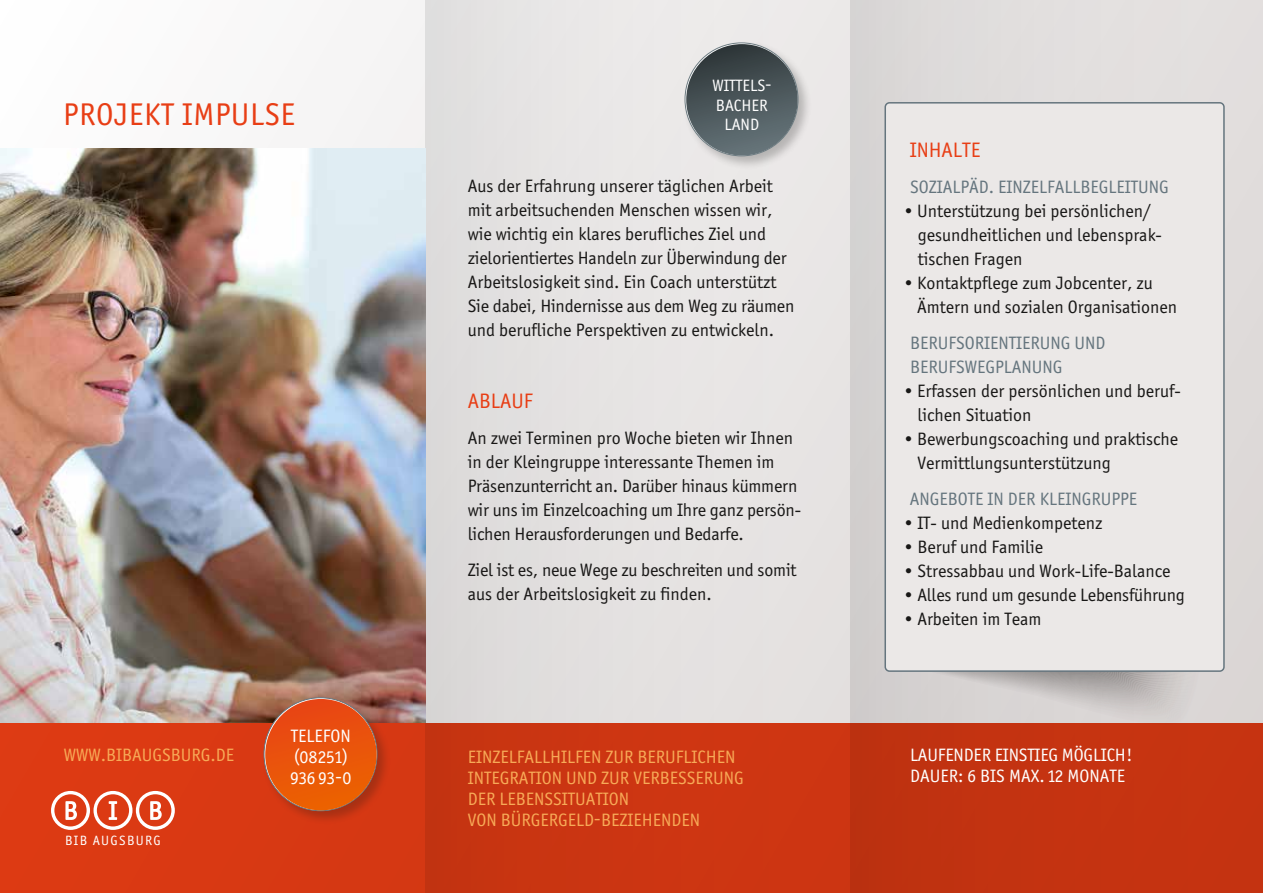
<style>
.page{position:relative;width:1263px;height:893px;background:#f9f8f8}
.page>*{position:absolute;margin:0;border:0;box-sizing:border-box;transform-origin:0 0}
.t1{font:31.5px "Officina Sans ITC Pro";letter-spacing:.02em;color:#e83e15}
.t2{font:21px "Officina Sans ITC Pro";color:#e83e15}
.t3{font:18px/24px "Officina Sans ITC Pro";color:#181716}
.t4{font:18px/21px "Officina Sans ITC Pro";color:#f7aa57}
.t5{font:18px/24px "Officina Sans ITC Pro";color:#65757e}
.t6{font:18px/21px "Officina Sans ITC Pro";color:#fff}
.t7{font:16.5px/19.5px "Officina Sans ITC Pro";color:#fff;text-align:center}
.t8{font:13.5px "Officina Sans ITC Pro";letter-spacing:.1em;color:#fff}
</style>
<div class="page">
<div style="left:425px;top:0;width:425px;height:893px;background:#e5e3e2"></div>
<div style="left:850px;top:0;width:413px;height:893px;background:linear-gradient(to right,#dad7d7,#e5e1e0)"></div>
<img style="left:0;top:149px;width:425px;height:574px">
<svg style="left:889px;top:672px;width:325px;height:51px;background:#cdc9c8"></svg>
<div style="left:885px;top:103px;width:339px;height:568px;background:#ebe8e7;border-radius:4px"></div>
<div style="left:884px;top:102px;width:341px;height:570px;border:2px solid #65757e;border-radius:4px"></div>
<div style="left:0;top:723px;width:1263px;height:170px;background:linear-gradient(to right,#db3a13,#bf3210)"></div>
<svg style="left:51px;top:791px;width:124px;height:39px"></svg>
<div style="left:261px;top:695px;width:131px;height:130px;background:#181716;opacity:.25"></div>
<div style="left:265px;top:699px;width:112px;height:111px;background:linear-gradient(to bottom,#e84719,#eb6300);border-radius:56px"></div>
<div style="left:682px;top:40px;width:130px;height:130px;background:#181716;opacity:.25"></div>
<div style="left:686px;top:44px;width:112px;height:112px;background:linear-gradient(to bottom,#30383b,#67767b);border-radius:56px"></div>
<h1 class="t1" style="left:63px;top:96px;width:233px">PROJEKT IMPULSE</h1>
<p class="t4" style="left:64px;top:745px;width:172px">WWW.BIBAUGSBURG.DE</p>
<p class="t8" style="left:65px;top:833px;width:97px">BIB AUGSBURG</p>
<p class="t6" style="left:290px;top:725px;width:63px">TELEFON (08251)<br>936 93-0</p>
<p class="t7" style="left:712px;top:76px;width:60px">WITTELS-<br>BACHER<br>LAND</p>
<p class="t3" style="left:468px;top:174px;width:328px">Aus der Erfahrung unserer täglichen Arbeit mit arbeitsuchenden Menschen wissen wir, wie wichtig ein klares berufliches Ziel und zielorientiertes Handeln zur Überwindung der Arbeitslosigkeit sind. Ein Coach unterstützt Sie dabei, Hindernisse aus dem Weg zu räumen und berufliche Perspektiven zu entwickeln.</p>
<p class="t2" style="left:468px;top:389px;width:66px">ABLAUF</p>
<p class="t3" style="left:468px;top:426px;width:335px">An zwei Terminen pro Woche bieten wir Ihnen in der Kleingruppe interessante Themen im Präsenzunterricht an. Darüber hinaus kümmern wir uns im Einzelcoaching um Ihre ganz persön&shy;lichen Herausforderungen und Bedarfe.</p>
<p class="t3" style="left:468px;top:558px;width:330px">Ziel ist es, neue Wege zu beschreiten und somit aus der Arbeitslosigkeit zu finden.</p>
<p class="t2" style="left:910px;top:137px;width:72px">INHALTE</p>
<p class="t5" style="left:910px;top:174px;width:260px">SOZIALPÄD. EINZELFALLBEGLEITUNG</p>
<p class="t3" style="left:918px;top:198px;width:246px;text-indent:-13px">• Unterstützung bei persönlichen/ gesundheitlichen und lebensprak&shy;tischen Fragen</p>
<p class="t3" style="left:917px;top:270px;width:262px;text-indent:-13px">• Kontaktpflege zum Jobcenter, zu<br>Ämtern und sozialen Organisationen</p>
<p class="t5" style="left:910px;top:330px;width:197px">BERUFSORIENTIERUNG UND<br>BERUFSWEGPLANUNG</p>
<p class="t3" style="left:918px;top:378px;width:265px;text-indent:-13px">• Erfassen der persönlichen und beruf&shy;lichen Situation</p>
<p class="t3" style="left:917px;top:426px;width:262px;text-indent:-13px">• Bewerbungscoaching und praktische<br>Vermittlungsunterstützung</p>
<p class="t5" style="left:910px;top:486px;width:229px">ANGEBOTE IN DER KLEINGRUPPE</p>
<p class="t3" style="left:904px;top:510px;width:200px">• IT- und Medienkompetenz</p>
<p class="t3" style="left:904px;top:534px;width:140px">• Beruf und Familie</p>
<p class="t3" style="left:904px;top:558px;width:268px">• Stressabbau und Work-Life-Balance</p>
<p class="t3" style="left:904px;top:582px;width:282px">• Alles rund um gesunde Lebensführung</p>
<p class="t3" style="left:904px;top:606px;width:139px">• Arbeiten im Team</p>
<p class="t4" style="left:468px;top:746px;width:277px">EINZELFALLHILFEN ZUR BERUFLICHEN<br>INTEGRATION UND ZUR VERBESSERUNG<br>DER LEBENSSITUATION<br>VON BÜRGERGELD-BEZIEHENDEN</p>
<p class="t6" style="left:910px;top:745px;width:224px">LAUFENDER EINSTIEG MÖGLICH!<br>DAUER: 6 BIS MAX. 12 MONATE</p>
</div>
